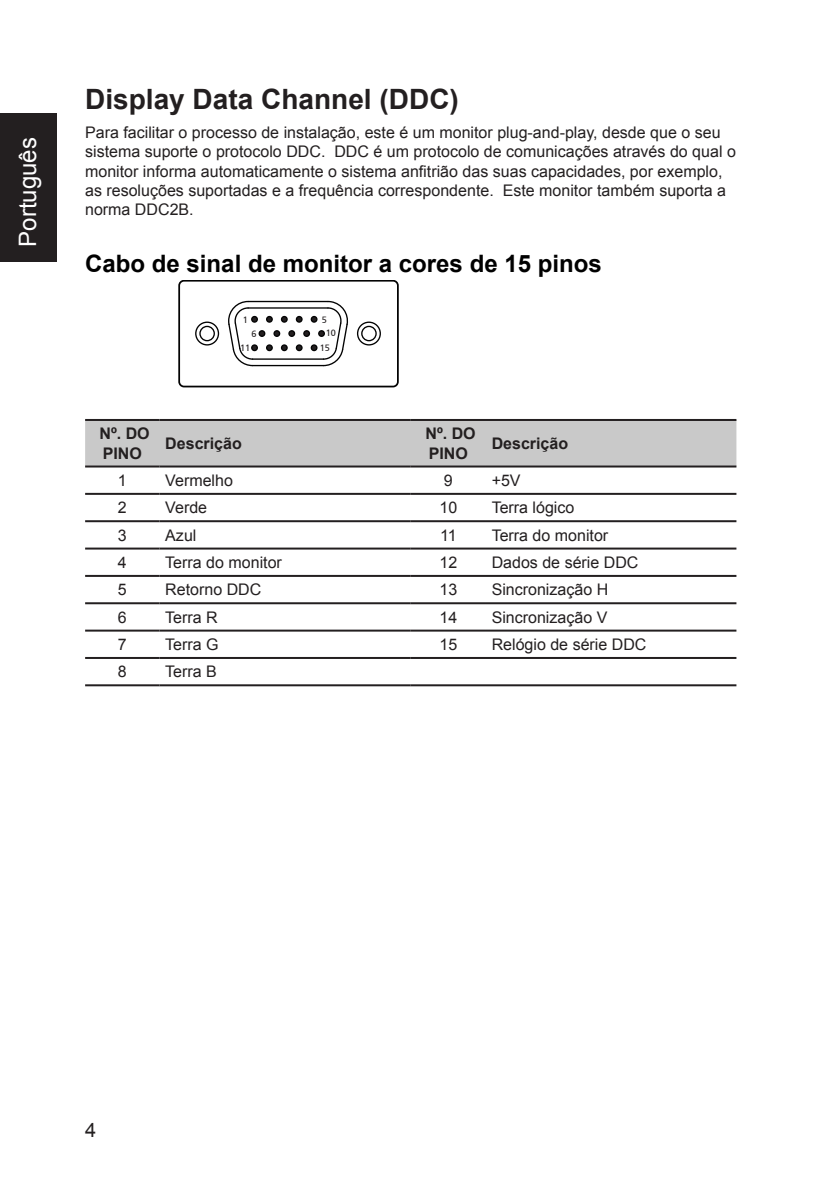
<style>
.page{position:relative;width:823px;height:1191px;background:#fff}
.page>*{position:absolute;margin:0;border:0;box-sizing:border-box;transform-origin:0 0}
.chapter-paragraph{font:700 28px "Arial";color:#231f20}
.Heading_3{font:700 24px "Arial";color:#000}
.t1{font:24px "Arial";color:#fff}
.t2{font:20px "Arial";color:#231f20}
.Body{font:16px/19.2px "Arial";color:#231f20}
.Body-2{font:700 16px/19.2px "Arial";color:#231f20}
.t3{font:9.2px "Frutiger Roman";color:#231f20}
</style>
<div class="page">
<div style="left:0;top:113px;width:57px;height:149px;background:#231f20"></div>
<div style="left:361px;top:326px;width:15px;height:15px;border:1px solid #030303;border-radius:50%"></div>
<div style="left:199px;top:326px;width:16px;height:15px;border:1px solid #030303;border-radius:50%"></div>
<div style="left:195px;top:321px;width:24px;height:24px;border:1px solid #030303;border-radius:50%"></div>
<div style="left:357px;top:321px;width:24px;height:24px;border:1px solid #030303;border-radius:50%"></div>
<svg style="left:228px;top:300px;width:120px;height:67px"></svg>
<div style="left:178px;top:280px;width:220px;height:107px;border:2px solid #030303;border-radius:5px"></div>
<div style="left:85px;top:421px;width:651px;height:44px;background:#c9c9c9"></div>
<hr style="left:85px;top:493px;width:74px;height:2px;background:#231f20">
<hr style="left:159px;top:493px;width:251px;height:2px;background:#231f20">
<hr style="left:410px;top:493px;width:75px;height:2px;background:#231f20">
<hr style="left:485px;top:493px;width:251px;height:2px;background:#231f20">
<hr style="left:85px;top:520px;width:74px;height:2px;background:#231f20">
<hr style="left:159px;top:520px;width:251px;height:2px;background:#231f20">
<hr style="left:410px;top:520px;width:75px;height:2px;background:#231f20">
<hr style="left:485px;top:520px;width:251px;height:2px;background:#231f20">
<hr style="left:85px;top:547px;width:74px;height:2px;background:#231f20">
<hr style="left:159px;top:547px;width:251px;height:2px;background:#231f20">
<hr style="left:410px;top:547px;width:75px;height:2px;background:#231f20">
<hr style="left:485px;top:547px;width:251px;height:2px;background:#231f20">
<hr style="left:85px;top:575px;width:74px;height:2px;background:#231f20">
<hr style="left:159px;top:575px;width:251px;height:2px;background:#231f20">
<hr style="left:410px;top:575px;width:75px;height:2px;background:#231f20">
<hr style="left:485px;top:575px;width:251px;height:2px;background:#231f20">
<hr style="left:85px;top:602px;width:74px;height:2px;background:#231f20">
<hr style="left:159px;top:602px;width:251px;height:2px;background:#231f20">
<hr style="left:410px;top:602px;width:75px;height:2px;background:#231f20">
<hr style="left:485px;top:602px;width:251px;height:2px;background:#231f20">
<hr style="left:85px;top:629px;width:74px;height:2px;background:#231f20">
<hr style="left:159px;top:629px;width:251px;height:2px;background:#231f20">
<hr style="left:410px;top:629px;width:75px;height:2px;background:#231f20">
<hr style="left:485px;top:629px;width:251px;height:2px;background:#231f20">
<hr style="left:85px;top:657px;width:74px;height:2px;background:#231f20">
<hr style="left:159px;top:657px;width:251px;height:2px;background:#231f20">
<hr style="left:410px;top:657px;width:75px;height:2px;background:#231f20">
<hr style="left:485px;top:657px;width:251px;height:2px;background:#231f20">
<hr style="left:85px;top:684px;width:74px;height:2px;background:#231f20">
<hr style="left:159px;top:684px;width:251px;height:2px;background:#231f20">
<hr style="left:410px;top:684px;width:75px;height:2px;background:#231f20">
<hr style="left:485px;top:684px;width:251px;height:2px;background:#231f20">
<hr style="left:85px;top:419px;width:74px;height:2px;background:#231f20">
<hr style="left:159px;top:419px;width:251px;height:2px;background:#231f20">
<hr style="left:410px;top:419px;width:75px;height:2px;background:#231f20">
<hr style="left:485px;top:419px;width:251px;height:2px;background:#231f20">
<hr style="left:85px;top:465px;width:74px;height:2px;background:#231f20">
<hr style="left:159px;top:465px;width:251px;height:2px;background:#231f20">
<hr style="left:410px;top:465px;width:75px;height:2px;background:#231f20">
<hr style="left:485px;top:465px;width:251px;height:2px;background:#231f20">
<h2 class="t1" style="left:12px;top:247px;width:111px;rotate:-90deg">Português</h2>
<p class="chapter-paragraph" style="left:85px;top:81px;width:375px">Display Data Channel (DDC)</p>
<p class="Body" style="left:85px;top:123px;width:652px">Para facilitar o processo de instalação, este é um monitor plug-and-play, desde que o seu sistema suporte o protocolo DDC. DDC é um protocolo de comunicações através do qual o monitor informa automaticamente o sistema anfitrião das suas capacidades, por exemplo, as resoluções suportadas e a frequência correspondente. Este monitor também suporta a norma DDC2B.</p>
<p class="Heading_3" style="left:85px;top:247px;width:518px">Cabo de sinal de monitor a cores de 15 pinos</p>
<p class="t3" style="left:243px;top:314px;width:7px">1</p>
<p class="t3" style="left:322px;top:314px;width:7px">5</p>
<p class="t3" style="left:251px;top:328px;width:7px">6</p>
<p class="t3" style="left:325px;top:327px;width:12px">10</p>
<p class="t3" style="left:240px;top:342px;width:12px">11</p>
<p class="t3" style="left:319px;top:342px;width:12px">15</p>
<p class="Body-2" style="left:99px;top:424px;width:52px">Nº. DO<br>PINO</p>
<p class="Body-2" style="left:165px;top:434px;width:78px">Descrição</p>
<p class="Body-2" style="left:425px;top:424px;width:52px">Nº. DO<br>PINO</p>
<p class="Body-2" style="left:491px;top:434px;width:78px">Descrição</p>
<p class="Body" style="left:118px;top:471px;width:10px">1</p>
<p class="Body" style="left:165px;top:471px;width:69px">Vermelho</p>
<p class="Body" style="left:443px;top:471px;width:10px">9</p>
<p class="Body" style="left:491px;top:471px;width:30px">+5V</p>
<p class="Body" style="left:118px;top:498px;width:10px">2</p>
<p class="Body" style="left:165px;top:498px;width:43px">Verde</p>
<p class="Body" style="left:439px;top:498px;width:19px">10</p>
<p class="Body" style="left:491px;top:498px;width:84px">Terra lógico</p>
<p class="Body" style="left:118px;top:525px;width:10px">3</p>
<p class="Body" style="left:165px;top:525px;width:33px">Azul</p>
<p class="Body" style="left:440px;top:525px;width:18px">11</p>
<p class="Body" style="left:491px;top:525px;width:118px">Terra do monitor</p>
<p class="Body" style="left:118px;top:553px;width:10px">4</p>
<p class="Body" style="left:165px;top:553px;width:118px">Terra do monitor</p>
<p class="Body" style="left:439px;top:553px;width:19px">12</p>
<p class="Body" style="left:491px;top:553px;width:148px">Dados de série DDC</p>
<p class="Body" style="left:118px;top:580px;width:10px">5</p>
<p class="Body" style="left:165px;top:580px;width:98px">Retorno DDC</p>
<p class="Body" style="left:439px;top:580px;width:19px">13</p>
<p class="Body" style="left:491px;top:580px;width:118px">Sincronização H</p>
<p class="Body" style="left:118px;top:607px;width:10px">6</p>
<p class="Body" style="left:165px;top:607px;width:54px">Terra R</p>
<p class="Body" style="left:439px;top:607px;width:19px">14</p>
<p class="Body" style="left:491px;top:607px;width:117px">Sincronização V</p>
<p class="Body" style="left:118px;top:635px;width:10px">7</p>
<p class="Body" style="left:165px;top:635px;width:55px">Terra G</p>
<p class="Body" style="left:439px;top:635px;width:19px">15</p>
<p class="Body" style="left:491px;top:635px;width:156px">Relógio de série DDC</p>
<p class="Body" style="left:118px;top:662px;width:10px">8</p>
<p class="Body" style="left:165px;top:662px;width:53px">Terra B</p>
<p class="t2" style="left:85px;top:1116px;width:13px">4</p>
</div>
